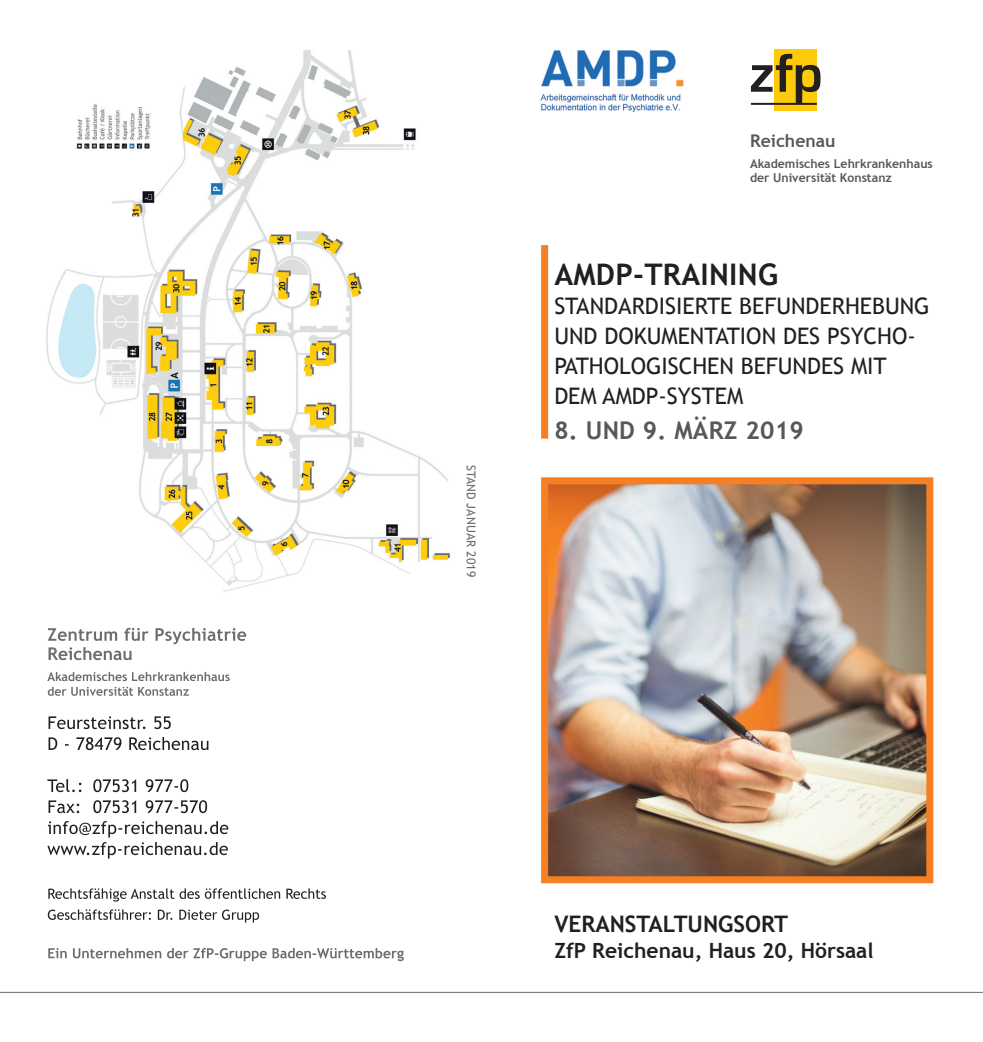
<style>
.page{position:relative;width:983px;height:1042px;background:#fff}
.page>*{position:absolute;margin:0;border:0;box-sizing:border-box;transform-origin:0 0}
.t1{font:700 29.75px "Trebuchet MS";letter-spacing:.01em;color:#231f20}
.t2{font:700 24.5px "Trebuchet MS";letter-spacing:.01em;color:#57585a}
.t3{font:22.75px/29.8px "Trebuchet MS";color:#231f20}
.t4{font:700 22.75px "Trebuchet MS";color:#231f20}
.t5{font:700 21px "Trebuchet MS";color:#231f20}
.t6{font:700 17.5px "Trebuchet MS";color:#57585a}
.t7{font:700 12.25px/14px "Trebuchet MS";color:#57585a}
.t8{font:12.25px "Trebuchet MS";letter-spacing:.01em;color:#6c6d70}
</style>
<div class="page">
<img style="left:46px;top:50px;width:404px;height:542px">
<svg style="left:48px;top:948px;width:355px;height:13px"></svg>
<svg style="left:48px;top:909px;width:211px;height:13px"></svg>
<svg style="left:48px;top:888px;width:278px;height:13px"></svg>
<svg style="left:47px;top:821px;width:181px;height:37px"></svg>
<svg style="left:49px;top:800px;width:158px;height:13px"></svg>
<svg style="left:47px;top:779px;width:141px;height:13px"></svg>
<svg style="left:49px;top:737px;width:159px;height:13px"></svg>
<svg style="left:49px;top:716px;width:122px;height:13px"></svg>
<svg style="left:47px;top:672px;width:182px;height:24px"></svg>
<svg style="left:48px;top:627px;width:198px;height:33px"></svg>
<img style="left:549px;top:485px;width:376px;height:390px">
<div style="left:541px;top:477px;width:392px;height:406px;border:7px solid #f47f24"></div>
<div style="left:774px;top:50px;width:42px;height:61px;background:#feca0a"></div>
<svg style="left:750px;top:54px;width:70px;height:51px"></svg>
<hr style="left:0;top:992px;width:982px;height:1px;background:#6c6d70">
<div style="left:541px;top:245px;width:7px;height:194px;background:#f47f24"></div>
<img style="left:540px;top:50px;width:144px;height:61px">
<p class="t8" style="left:478px;top:465px;width:114px;rotate:90deg">STAND JANUAR 2019</p>
<p class="t6" style="left:749px;top:130px;width:87px">Reichenau</p>
<p class="t7" style="left:749px;top:157px;width:184px">Akademisches Lehrkrankenhaus der Universität Konstanz</p>
<h1 class="t1" style="left:554px;top:255px;width:225px">AMDP-Training</h1>
<p class="t3" style="left:554px;top:292px;width:377px">STANDARDISIERTE BEFUNDERHEBUNG<br>UND DOKUMENTATION DES PSYCHO-<br>PATHOLOGISCHEN BEFUNDES MIT<br>DEM AMDP</p>
<p class="t3" style="left:658px;top:381px;width:86px">-SYSTEM</p>
<p class="t2" style="left:554px;top:415px;width:251px">8. und 9. März 2019</p>
<p class="t4" style="left:554px;top:910px;width:97px">Veranstaltu</p>
<p class="t4" style="left:703px;top:910px;width:72px">ngsort</p>
<p class="t5" style="left:554px;top:937px;width:321px">ZfP Reichenau, Haus 20, Hörsaal</p>
</div>
